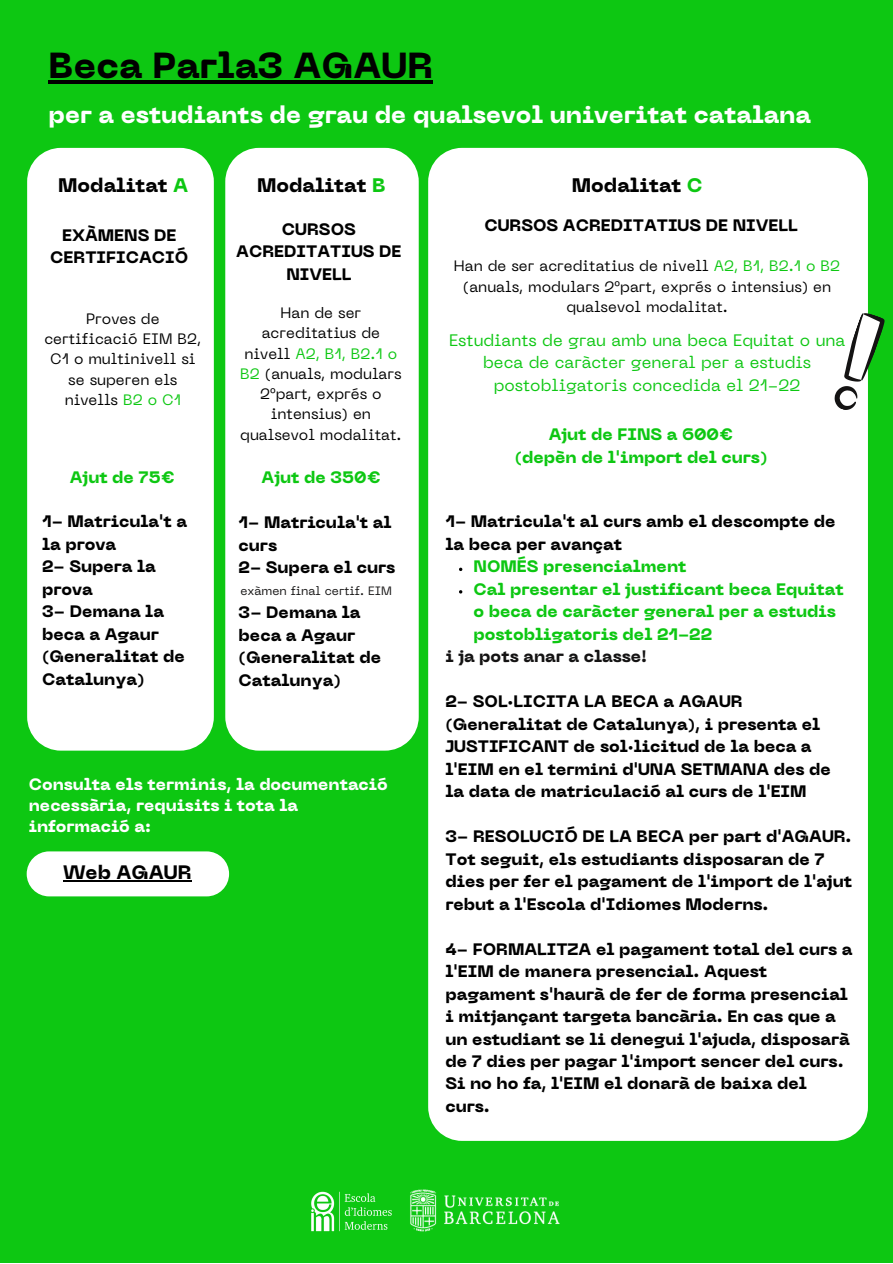
<style>
.page{position:relative;width:893px;height:1264px;background:#fff}
.page>*{position:absolute;margin:0;border:0;box-sizing:border-box;transform-origin:0 0}
.t1{font:800 36px "PP Neue Machina";color:#000}
.t2{font:800 24px "PP Neue Machina";color:#fff}
.t3{font:800 19.5px "PP Neue Machina";color:#000}
.t4{font:800 19.35px "PP Neue Machina";color:#000}
.t5{font:800 16.5px/22.5px "PP Neue Machina";color:#000}
.t6{font:800 16.5px/22.5px "PP Neue Machina";color:#0dc712;text-align:center}
.t7{font:16.5px/22.5px "PP Neue Machina";color:#0dc712;text-align:center}
.t8{font:800 16.5px "PP Neue Machina";color:#141313}
.t9{font:800 16.35px/21.3px "PP Neue Machina";color:#fff}
.t10{font:15px/20.2px "PP Neue Machina";color:#000;text-align:center}
.t11{font:12px "PP Neue Machina";color:#141313}
.s1{color:#0dc712}
.s2{font-family:"Noto Sans"}
</style>
<div class="page">
<div style="left:0;top:0;width:892px;height:1262px;background:#0dc712"></div>
<img style="left:311px;top:1191px;width:81px;height:41px">
<img style="left:410px;top:1189px;width:150px;height:43px">
<div style="left:428px;top:148px;width:439px;height:992px;background:#fff"></div>
<div style="left:225px;top:148px;width:193px;height:602px;background:#fff"></div>
<div style="left:27px;top:148px;width:187px;height:602px;background:#fff"></div>
<svg style="left:829px;top:311px;width:56px;height:102px"></svg>
<hr style="left:49px;top:80px;width:384px;height:3px;background:#000">
<svg style="left:459px;top:567px;width:3px;height:4px"></svg>
<div style="left:27px;top:851px;width:202px;height:45px;background:#fff;border-radius:22px"></div>
<hr style="left:63px;top:880px;width:128px;height:1px;background:#000">
<h1 class="t1" style="left:49px;top:51px;width:386px">Beca Parla3 AGAUR</h1>
<h2 class="t2" style="left:49px;top:106px;width:763px">per a estudiants de grau de qualsevol univeritat catalana</h2>
<p class="t3" style="left:58px;top:178px;width:132px">Modalitat <span class="s1">A</span></p>
<p class="t5" style="left:50px;top:225px;width:139px;text-align:center">EXÀMENS DE<br>CERTIFICACIÓ</p>
<p class="t10" style="left:44px;top:310px;width:158px">Proves de certificació EIM B2,<br>C1 o multinivell si se superen els nivells <span class="s1">B2 o C1</span></p>
<p class="t3" style="left:257px;top:178px;width:130px">Modalitat <span class="s1">B</span></p>
<p class="t3" style="left:572px;top:178px;width:132px">Modalitat <span class="s1">C</span></p>
<p class="t5" style="left:236px;top:219px;width:167px;text-align:center">CURSOS<br>ACREDITATIUS DE<br>NIVELL</p>
<p class="t10" style="left:240px;top:304px;width:163px">Han de ser acreditatius de nivell <span class="s1">A2, B1, B2.1 o<br>B2</span> (anuals, modulars<br>2<span class="s2">º</span>part, exprés o intensius) en qualsevol modalitat.</p>
<p class="t5" style="left:484px;top:216px;width:315px">CURSOS ACREDITATIUS DE NIVELL</p>
<p class="t10" style="left:454px;top:257px;width:388px">Han de ser acreditatius de nivell <span class="s1">A2, B1, B2.1 o B2 </span>(anuals, modulars 2<span class="s2">º</span>part, exprés o intensius) en qualsevol modalitat.</p>
<p class="t7" style="left:449px;top:330px;width:397px">Estudiants de grau amb una beca Equitat o una beca de caràcter general per a estudis postobligatoris concedida el 21-22</p>
<p class="t6" style="left:514px;top:425px;width:254px">Ajut de FINS a 600€<br>(depèn de l'import del curs)</p>
<p class="t6" style="left:70px;top:467px;width:107px">Ajut de 75€</p>
<p class="t6" style="left:261px;top:467px;width:121px">Ajut de 350€</p>
<p class="t5" style="left:42px;top:512px;width:146px">1- Matricula't a la prova<br>2- Supera la prova<br>3- Demana la beca a Agaur (Generalitat de<br>Catalunya)</p>
<p class="t5" style="left:238px;top:512px;width:158px">1- Matricula't al curs<br>2- Supera el curs</p>
<p class="t5" style="left:238px;top:602px;width:144px">3- Demana la beca a Agaur (Generalitat de<br>Catalunya)</p>
<p class="t11" style="left:240px;top:585px;width:153px">exàmen final certif. EIM</p>
<p class="t9" style="left:29px;top:775px;width:360px">Consulta els terminis, la documentació necessària, requisits i tota la informació a:</p>
<p class="t4" style="left:63px;top:864px;width:130px">Web AGAUR</p>
<p class="t5" style="left:445px;top:512px;width:391px">1- Matricula't al curs amb el descompte de la beca per avançat</p>
<p class="t6" style="left:473px;top:556px;width:372px;text-align:left">NOMÉS presencialment<br>Cal presentar el justificant beca Equitat o beca de caràcter general per a estudis postobligatoris del 21-22</p>
<p class="t8" style="left:445px;top:650px;width:203px">i ja pots anar a classe!</p>
<p class="t5" style="left:445px;top:691px;width:387px">2- SOL·LICITA LA BECA a AGAUR (Generalitat de Catalunya), i presenta el JUSTIFICANT de sol·licitud de la beca a l'EIM en el termini d'UNA SETMANA des de la data de matriculació al curs de l'EIM</p>
<p class="t5" style="left:445px;top:826px;width:408px">3- RESOLUCIÓ DE LA BECA per part d'AGAUR.<br>Tot seguit, els estudiants disposaran de 7 dies per fer el pagament de l'import de l'ajut rebut a l'Escola d'Idiomes Moderns.</p>
<p class="t5" style="left:445px;top:939px;width:408px">4- FORMALITZA el pagament total del curs a l'EIM de manera presencial. Aquest pagament s'haurà de fer de forma presencial i mitjançant targeta bancària. En cas que a un estudiant se li denegui l'ajuda, disposarà de 7 dies per pagar l'import sencer del curs.<br>Si no ho fa, l'EIM el donarà de baixa del curs.</p>
</div>
